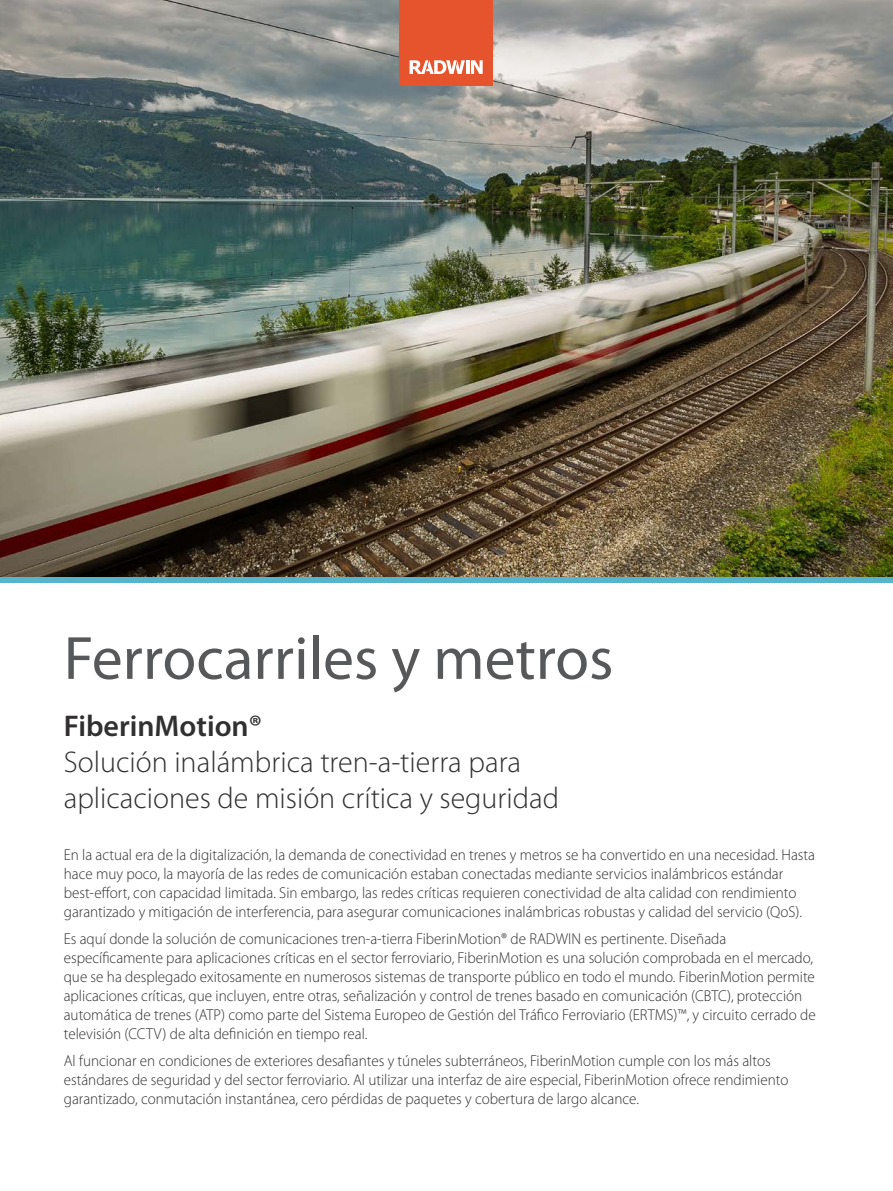
<style>
.page{position:relative;width:893px;height:1191px;background:#fff}
.page>*{position:absolute;margin:0;border:0;box-sizing:border-box;transform-origin:0 0}
.documant_sub_title{font:61.5px "Myriad Pro";color:#57585a}
.documant_sub_title-2{font:300 30px/36px "Myriad Pro";color:#312f30}
.documant_sub_title-3{font:600 30px "Myriad Pro";color:#312f30}
.running{font:300 15.75px/18.9px "Myriad Pro";color:#312f30;scale:.96 1}
</style>
<div class="page">
<img style="left:0;top:0;width:893px;height:577px">
<div style="left:0;top:577px;width:893px;height:5px;background:#56b4cb"></div>
<div style="left:399px;top:0;width:94px;height:85px;background:#e5542c"></div>
<hr style="left:466px;top:60px;width:3px;height:14px;background:#fff">
<svg style="left:471px;top:60px;width:12px;height:14px"></svg>
<svg style="left:410px;top:60px;width:55px;height:14px"></svg>
<p class="documant_sub_title" style="left:64px;top:620px;width:551px">Ferrocarriles y metros</p>
<p class="documant_sub_title-3" style="left:64px;top:707px;width:200px">FiberinMotion®</p>
<p class="documant_sub_title-2" style="left:64px;top:743px;width:497px">Solución inalámbrica tren-a-tierra para aplicaciones de misión crítica y seguridad</p>
<p class="running" style="left:64px;top:845px;width:784px">En la actual era de la digitalización, la demanda de conectividad en trenes y metros se ha convertido en una necesidad. Hasta hace muy poco, la mayoría de las redes de comunicación estaban conectadas mediante servicios inalámbricos estándar best-effort, con capacidad limitada. Sin embargo, las redes críticas requieren conectividad de alta calidad con rendimiento garantizado y mitigación de interferencia, para asegurar comunicaciones inalámbricas robustas y calidad del servicio (QoS).</p>
<p class="running" style="left:64px;top:929px;width:785px">Es aquí donde la solución de comunicaciones tren-a-tierra FiberinMotion® de RADWIN es pertinente. Diseñada específicamente para aplicaciones críticas en el sector ferroviario, FiberinMotion es una solución comprobada en el mercado, que se ha desplegado exitosamente en numerosos sistemas de transporte público en todo el mundo. FiberinMotion permite aplicaciones críticas, que incluyen, entre otras, señalización y control de trenes basado en comunicación (CBTC), protección automática de trenes (ATP) como parte del Sistema Europeo de Gestión del Tráfico Ferroviario (ERTMS)™, y circuito cerrado de televisión (CCTV) de alta definición en tiempo real.</p>
<p class="running" style="left:64px;top:1051px;width:756px">Al funcionar en condiciones de exteriores desafiantes y túneles subterráneos, FiberinMotion cumple con los más altos estándares de seguridad y del sector ferroviario. Al utilizar una interfaz de aire especial, FiberinMotion ofrece rendimiento garantizado, conmutación instantánea, cero pérdidas de paquetes y cobertura de largo alcance.</p>
</div>
